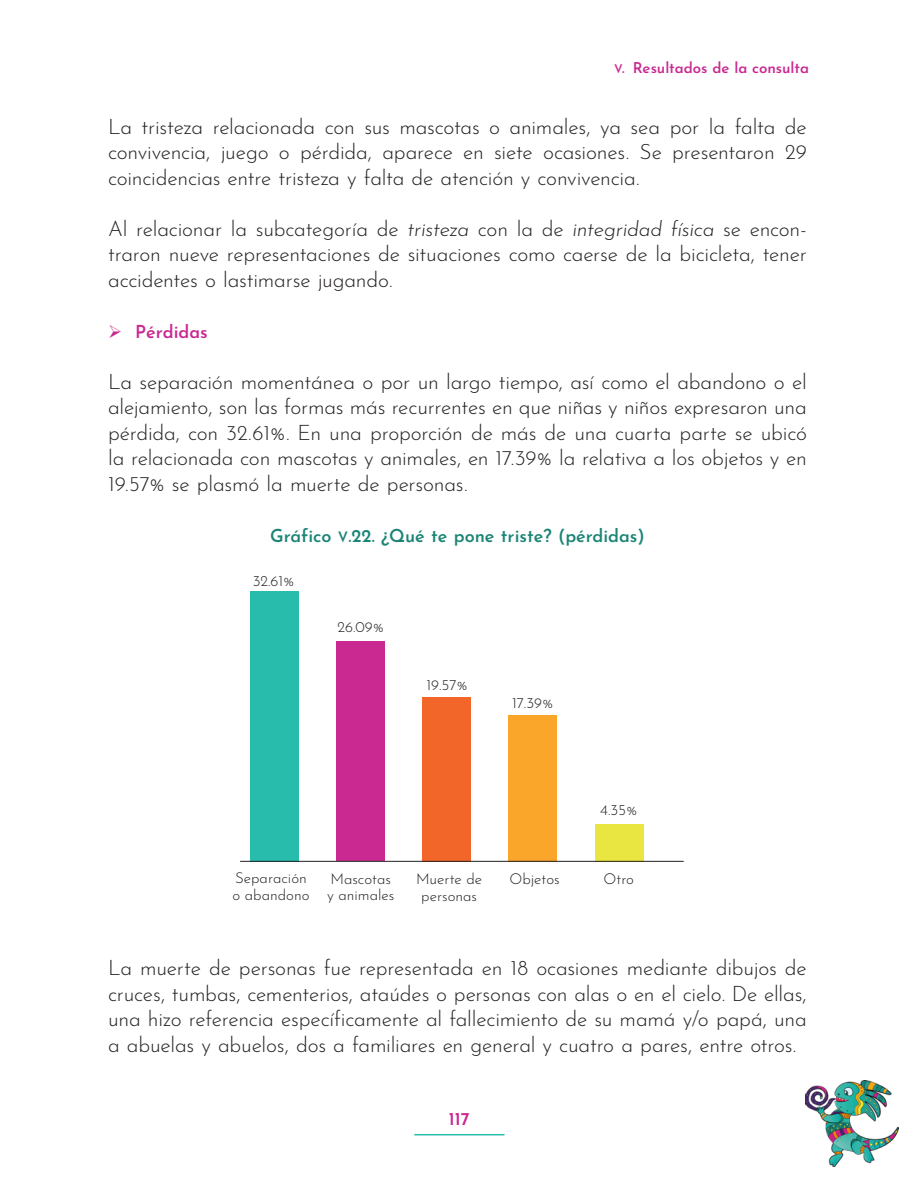
<style>
.page{position:relative;width:915px;height:1191px;background:#fff}
.page>*{position:absolute;margin:0;border:0;box-sizing:border-box;transform-origin:0 0}
.Texto_s_s{font:300 21px/25.5px "Josefin Sans";letter-spacing:-.01em;color:#231f20;text-align:justify}
.Cuadro_titulo{font:100 18px "Josefin Sans";color:#1c8576}
.Título_otro{font:100 18px "Josefin Sans";color:#c92991}
.t1{font:300 15px/16.5px "Josefin Sans";color:#231f20}
.t2{font:100 15px "Josefin Sans";color:#c92991}
.s1{font-family:"Josefin Sans Thin SC800";font-weight:400;font-size:12px}
.s2{font-style:italic}
.s3{font-family:"Josefin Sans Thin SC800";font-weight:400;font-size:14.4px}
</style>
<div class="page">
<hr style="left:414px;top:1134px;width:90px;height:1px;background:#27bcab">
<img style="left:805px;top:1080px;width:93px;height:87px">
<div style="left:594px;top:824px;width:49px;height:37px;background:#e9e641"></div>
<div style="left:508px;top:715px;width:49px;height:146px;background:#f9a62b"></div>
<div style="left:422px;top:697px;width:48px;height:164px;background:#f2662a"></div>
<div style="left:336px;top:641px;width:48px;height:220px;background:#c92991"></div>
<div style="left:250px;top:591px;width:48px;height:270px;background:#27bcab"></div>
<hr style="left:240px;top:861px;width:443px;height:1px;background:#231f20">
<p class="t2" style="left:613px;top:57px;width:196px"><span class="s1">v</span>. Resultados de la consulta</p>
<p class="Texto_s_s" style="left:108px;top:111px;width:700px">La tristeza relacionada con sus mascotas o animales, ya sea por la falta de convivencia, juego o pérdida, aparece en siete ocasiones. Se presentaron 29 coincidencias entre tristeza y falta de atención y convivencia.</p>
<p class="Texto_s_s" style="left:108px;top:213px;width:700px">Al relacionar la subcategoría de <span class="s2">tristeza</span> con la de <span class="s2">integridad física</span> se encon&shy;traron nueve representaciones de situaciones como caerse de la bicicleta, tener accidentes o lastimarse jugando.</p>
<p class="Título_otro" style="left:108px;top:318px;width:101px">➢ Pérdidas</p>
<p class="Texto_s_s" style="left:108px;top:366px;width:700px">La separación momentánea o por un largo tiempo, así como el abandono o el alejamiento, son las formas más recurrentes en que niñas y niños expresaron una pérdida, con 32.61%. En una proporción de más de una cuarta parte se ubicó la relacionada con mascotas y animales, en 17.39% la relativa a los objetos y en 19.57% se plasmó la muerte de personas.</p>
<p class="Cuadro_titulo" style="left:270px;top:522px;width:376px">Gráfico <span class="s3">v</span>.22. ¿Qué te pone triste? (pérdidas)</p>
<p class="t1" style="left:252px;top:571px;width:43px">32.61%</p>
<p class="t1" style="left:337px;top:617px;width:48px">26.09%</p>
<p class="t1" style="left:426px;top:675px;width:43px">19.57%</p>
<p class="t1" style="left:512px;top:693px;width:43px">17.39%</p>
<p class="t1" style="left:600px;top:800px;width:39px">4.35%</p>
<p class="t1" style="left:232px;top:868px;width:78px">Separación o abandono</p>
<p class="t1" style="left:327px;top:869px;width:69px">Mascotas y animales</p>
<p class="t1" style="left:416px;top:869px;width:68px">Muerte de</p>
<p class="t1" style="left:509px;top:869px;width:52px">Objetos</p>
<p class="t1" style="left:603px;top:868px;width:32px">Otro</p>
<p class="t1" style="left:421px;top:886px;width:57px">personas</p>
<p class="Texto_s_s" style="left:108px;top:953px;width:700px">La muerte de personas fue representada en 18 ocasiones mediante dibujos de cruces, tumbas, cementerios, ataúdes o personas con alas o en el cielo. De ellas, una hizo referencia específicamente al fallecimiento de su mamá y/o papá, una a abuelas y abuelos, dos a familiares en general y cuatro a pares, entre otros.</p>
<p class="Título_otro" style="left:449px;top:1105px;width:22px">117</p>
</div>
